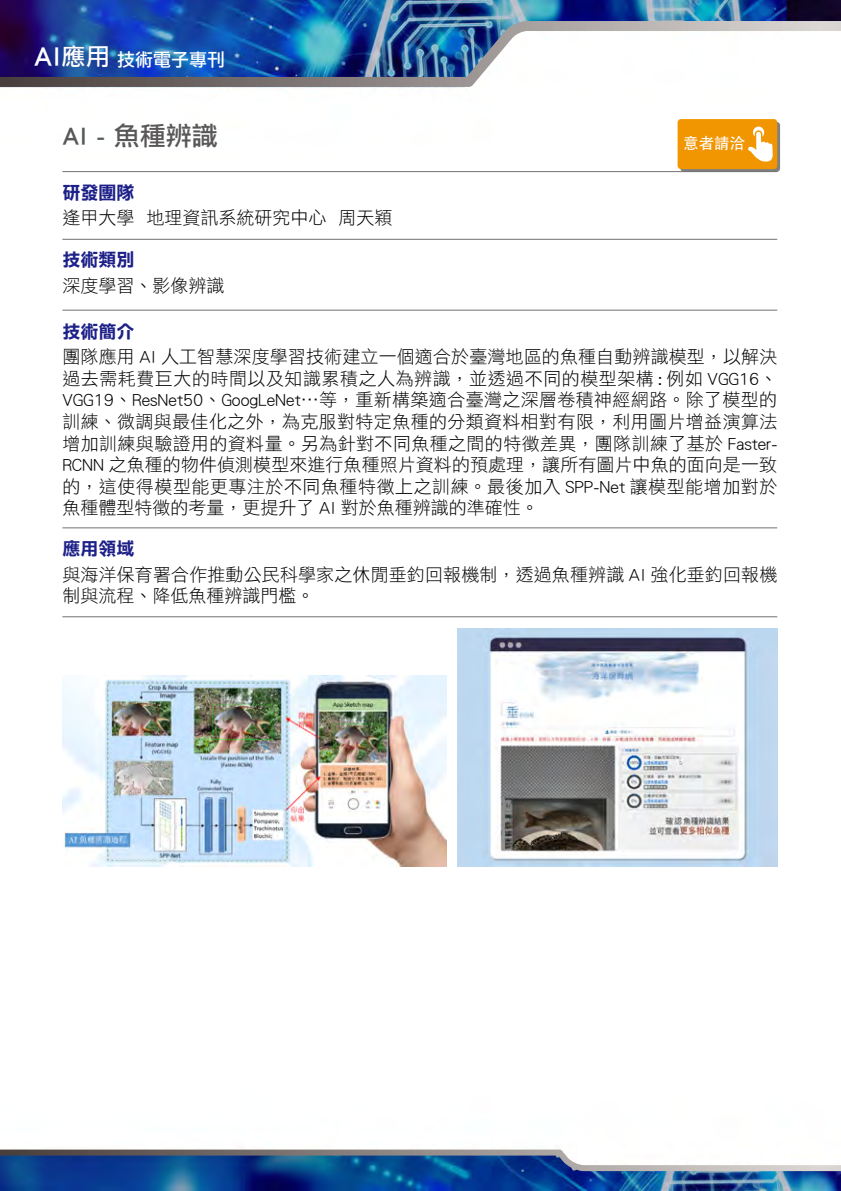
<style>
.page{position:relative;width:841px;height:1191px;background:#fff}
.page>*{position:absolute;margin:0;border:0;box-sizing:border-box;transform-origin:0 0}
.t1{font:26px "DF Li Hei Std W5";color:#595757}
.t2{font:18px/21.6px "DF Li Hei Std W3";color:#000}
.t3{font:18px "DF Li Hei Std W7";color:#1d2088}
.t4{font:18px "DF Li Hei Std W5";color:#fff}
.t5{font:15.6px "Adobe Heiti Std";color:#fff}
.s1{font-size:28px;color:#182987}
.s2{font-size:24px;color:#182987}
</style>
<div class="page">
<img style="left:0;top:0;width:840px;height:1190px">
<svg style="left:0;top:1149px;width:840px;height:22px"></svg>
<img style="left:0;top:21px;width:840px;height:66px">
<div style="left:680px;top:122px;width:100px;height:50px;background:linear-gradient(to right,#808080,#808080);border-radius:3px"></div>
<div style="left:677px;top:119px;width:100px;height:50px;background:#f19500;border-radius:3px"></div>
<svg style="left:748px;top:126px;width:24px;height:36px"></svg>
<hr style="left:62px;top:171px;width:715px;height:1px;background:#727171">
<hr style="left:62px;top:239px;width:715px;height:1px;background:#727171">
<hr style="left:62px;top:310px;width:715px;height:1px;background:#727171">
<hr style="left:62px;top:527px;width:715px;height:1px;background:#727171">
<hr style="left:62px;top:616px;width:715px;height:1px;background:#727171">
<img style="left:62px;top:676px;width:385px;height:190px">
<img style="left:457px;top:628px;width:320px;height:238px">
<p class="t4" style="left:34px;top:50px;width:192px"><span class="s1">AI</span><span class="s2">應用</span>技術電子專刊</p>
<h1 class="t1" style="left:62px;top:122px;width:157px">AI - 魚種辨識</h1>
<p class="t5" style="left:683px;top:134px;width:64px">意者請洽</p>
<p class="t3" style="left:62px;top:182px;width:73px">研發團隊</p>
<p class="t2" style="left:62px;top:206px;width:331px">逢甲大學 地理資訊系統研究中心 周天穎</p>
<p class="t3" style="left:62px;top:250px;width:73px">技術類別</p>
<p class="t2" style="left:62px;top:274px;width:163px">深度學習、影像辨識</p>
<p class="t3" style="left:62px;top:321px;width:73px">技術簡介</p>
<p class="t2" style="left:62px;top:345px;width:716px;text-align:justify">團隊應用 AI 人工智慧深度學習技術建立一個適合於臺灣地區的魚種自動辨識模型，以解決過去需耗費巨大的時間以及知識累積之人為辨識，並透過不同的模型架構 : 例如 VGG16、VGG19、ResNet50、GoogLeNet…等，重新構築適合臺灣之深層卷積神經網路。除了模型的訓練、微調與最佳化之外，為克服對特定魚種的分類資料相對有限，利用圖片增益演算法增加訓練與驗證用的資料量。另為針對不同魚種之間的特徵差異，團隊訓練了基於 Faster-RCNN 之魚種的物件偵測模型來進行魚種照片資料的預處理，讓所有圖片中魚的面向是一致的，這使得模型能更專注於不同魚種特徵上之訓練。最後加入 SPP-Net 讓模型能增加對於魚種體型特徵的考量，更提升了 AI 對於魚種辨識的準確性。</p>
<p class="t3" style="left:62px;top:539px;width:73px">應用領域</p>
<p class="t2" style="left:62px;top:563px;width:716px">與海洋保育署合作推動公民科學家之休閒垂釣回報機制，透過魚種辨識 AI 強化垂釣回報機制與流程、降低魚種辨識門檻。</p>
</div>
